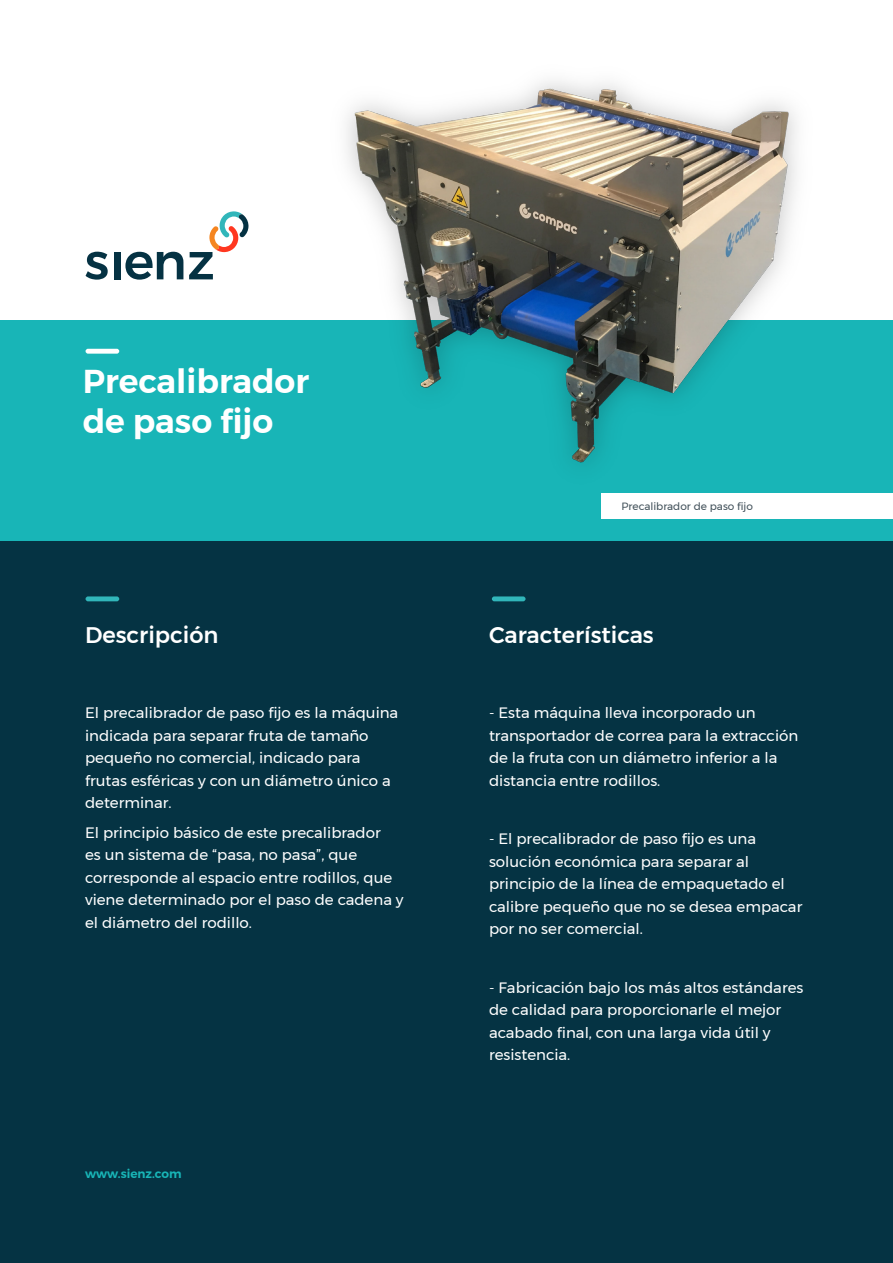
<style>
.page{position:relative;width:893px;height:1263px;background:#fff}
.page>*{position:absolute;margin:0;border:0;box-sizing:border-box;transform-origin:0 0}
.NOMBRE_MAQUINA_FRENT{font:600 33px "Montserrat";color:#fff}
.TITULO{font:500 22.5px "Montserrat";color:#fff}
.Main_Body_Intro{font:15px/22.5px "Montserrat";color:#fff}
.t1{font:600 12px "Montserrat";color:#18b5b7}
.Image_Subtitle_Small{font:10.5px "Montserrat";color:#42515a}
</style>
<div class="page">
<div style="left:0;top:320px;width:893px;height:221px;background:#18b5b7"></div>
<div style="left:0;top:541px;width:893px;height:722px;background:#053343"></div>
<svg style="left:86px;top:252px;width:22px;height:28px"></svg>
<div style="left:114px;top:252px;width:7px;height:27px;background:#053243"></div>
<svg style="left:125px;top:252px;width:42px;height:28px"></svg>
<div style="left:86px;top:349px;width:33px;height:5px;background:#fff;border-radius:2px"></div>
<div style="left:86px;top:596px;width:33px;height:5px;background:#31b6ba;border-radius:2px"></div>
<div style="left:492px;top:596px;width:34px;height:5px;background:#31b6ba;border-radius:2px"></div>
<img style="left:167px;top:81px;width:630px;height:382px">
<div style="left:601px;top:493px;width:292px;height:26px;background:#fff"></div>
<p class="NOMBRE_MAQUINA_FRENT" style="left:83px;top:356px;width:228px">Precalibrador</p>
<p class="NOMBRE_MAQUINA_FRENT" style="left:83px;top:395px;width:192px">de paso fijo</p>
<p class="Image_Subtitle_Small" style="left:621px;top:499px;width:133px">Precalibrador de paso fijo</p>
<p class="TITULO" style="left:85px;top:617px;width:135px">Descripción</p>
<p class="TITULO" style="left:489px;top:617px;width:166px">Características</p>
<p class="Main_Body_Intro" style="left:85px;top:701px;width:315px">El precalibrador de paso fijo es la máquina indicada para separar fruta de tamaño pequeño no comercial, indicado para frutas esféricas y con un diámetro único a determinar.</p>
<p class="Main_Body_Intro" style="left:85px;top:821px;width:320px">El principio básico de este precalibrador<br>es un sistema de “pasa, no pasa”, que corresponde al espacio entre rodillos, que viene determinado por el paso de cadena y el diámetro del rodillo.</p>
<p class="t1" style="left:85px;top:1164px;width:98px">www.sienz.com</p>
<p class="Main_Body_Intro" style="left:489px;top:701px;width:311px">- Esta máquina lleva incorporado un transportador de correa para la extracción de la fruta con un diámetro inferior a la distancia entre rodillos.</p>
<p class="Main_Body_Intro" style="left:489px;top:827px;width:315px">- El precalibrador de paso fijo es una solución económica para separar al principio de la línea de empaquetado el calibre pequeño que no se desea empacar por no ser comercial.</p>
<p class="Main_Body_Intro" style="left:489px;top:976px;width:316px">- Fabricación bajo los más altos estándares de calidad para proporcionarle el mejor acabado final, con una larga vida útil y resistencia.</p>
</div>
